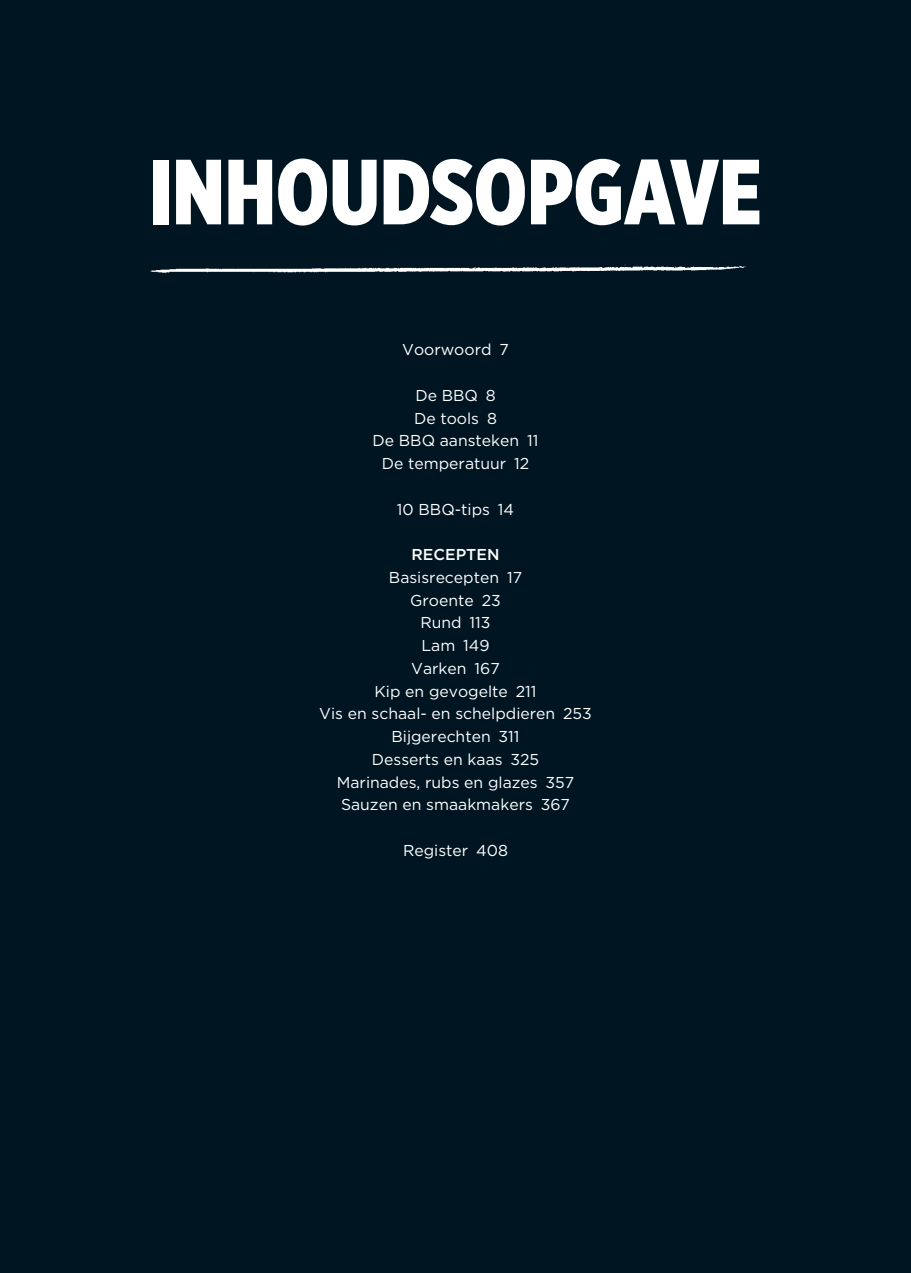
<style>
.page{position:relative;width:911px;height:1273px;background:#001522}
.page>*{position:absolute;margin:0;border:0;box-sizing:border-box;transform-origin:0 0}
.t1{font:900 92.23px "Gotham X Narrow";color:#fff}
.t2{font:15.75px/22.8px "G Gotham";color:#fff;text-align:center}
.t3{font:500 15.75px "G Gotham";color:#fff}
</style>
<div class="page">
<img style="left:150px;top:264px;width:596px;height:9px">
<h1 class="t1" style="left:149px;top:134px;width:614px">INHOUDSOPGAVE</h1>
<p class="t2" style="left:402px;top:338px;width:108px">Voorwoord 7</p>
<p class="t2" style="left:372px;top:384px;width:167px">De BBQ 8<br>De tools 8<br>De BBQ aansteken 11<br>De temperatuur 12</p>
<p class="t2" style="left:397px;top:497px;width:119px">10 BBQ-tips 14</p>
<p class="t3" style="left:411px;top:545px;width:89px">RECEPTEN</p>
<p class="t2" style="left:319px;top:565px;width:274px">Basisrecepten 17<br>Groente 23<br>Rund 113<br>Lam 149<br>Varken 167<br>Kip en gevogelte 211<br>Vis en schaal- en schelpdieren 253<br>Bijgerechten 311<br>Desserts en kaas 325<br>Marinades, rubs en glazes 357<br>Sauzen en smaakmakers 367</p>
<p class="t2" style="left:403px;top:838px;width:106px">Register 408</p>
</div>
